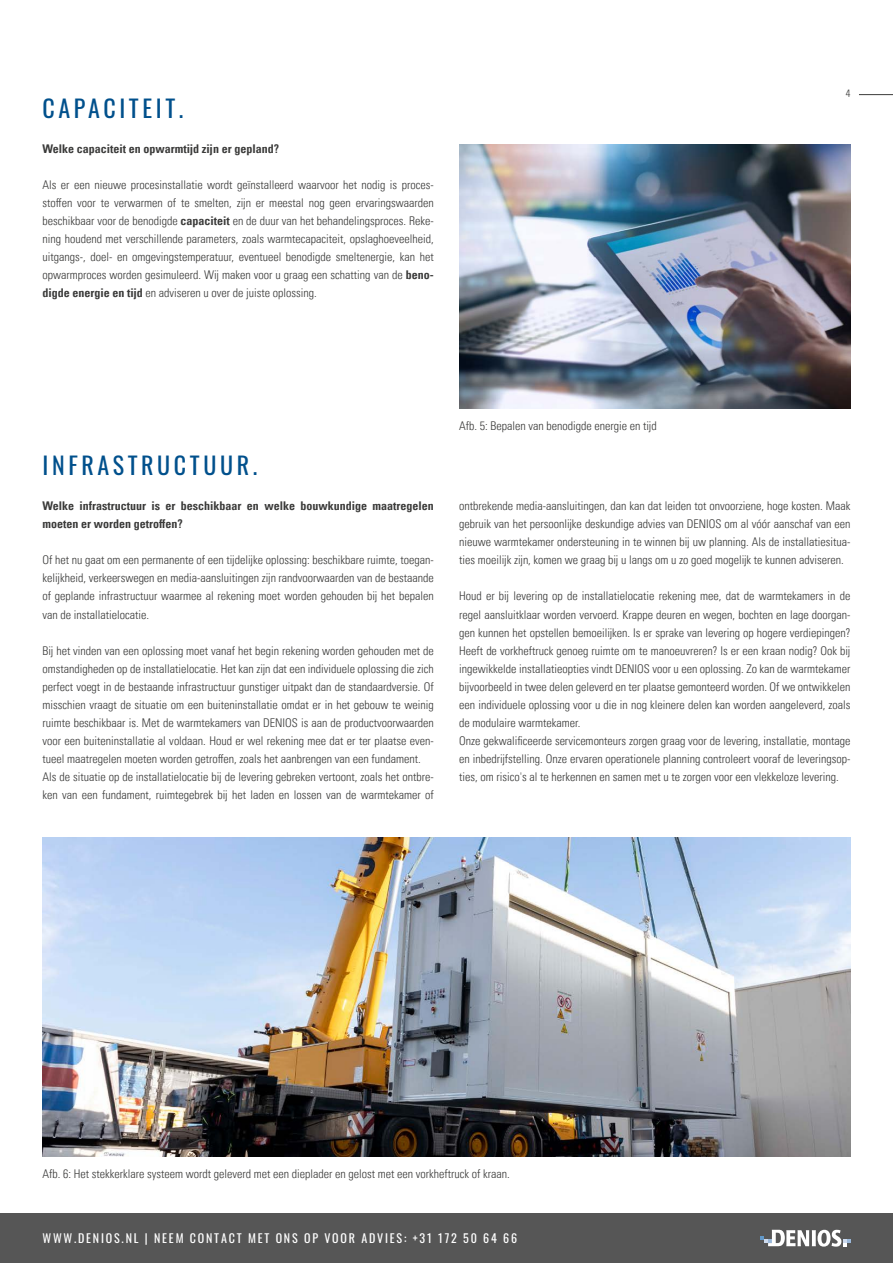
<style>
.page{position:relative;width:893px;height:1263px;background:#fff}
.page>*{position:absolute;margin:0;border:0;box-sizing:border-box;transform-origin:0 0}
.t1{font:24px "Oswald";letter-spacing:.15em;color:#00508c}
.t2{font:300 condensed 12px/18px "Univers LT Pro";color:#3b3b3a;text-align:justify}
.t3{font:700 condensed 12px/18px "Univers LT Pro";color:#3b3b3a}
.t4{font:12px "Oswald";letter-spacing:.15em;color:#fff}
.t5{font:300 condensed 10.5px "Univers LT Pro";color:#3b3b3a}
.s1{font-weight:700}
</style>
<div class="page">
<img style="left:43px;top:838px;width:807px;height:319px">
<img style="left:459px;top:145px;width:391px;height:263px">
<div style="left:0;top:1213px;width:893px;height:50px;background:#565656"></div>
<svg style="left:760px;top:1230px;width:90px;height:16px"></svg>
<hr style="left:859px;top:94px;width:34px;height:1px;background:#3b3b3a">
<h1 class="t1" style="left:43px;top:87px;width:142px">CAPACITEIT.</h1>
<p class="t3" style="left:43px;top:140px;width:238px">Welke capaciteit en opwarmtijd zijn er gepland?</p>
<p class="t2" style="left:43px;top:175px;width:393px">Als er een nieuwe procesinstallatie wordt geïnstalleerd waarvoor het nodig is proces&shy;stoffen voor te verwarmen of te smelten, zijn er meestal nog geen ervaringswaarden beschikbaar voor de benodigde <span class="s1">capaciteit</span> en de duur van het behandelingsproces. Reke&shy;ning houdend met verschillende parameters, zoals warmtecapaciteit, opslaghoeveelheid, uitgangs-, doel- en omgevingstemperatuur, eventueel benodigde smeltenergie, kan het opwarmproces worden gesimuleerd. Wij maken voor u graag een schatting van de <span class="s1">beno&shy;digde energie en tijd</span> en adviseren u over de juiste oplossing.</p>
<p class="t5" style="left:846px;top:87px;width:6px">4</p>
<h1 class="t1" style="left:43px;top:444px;width:216px">INFRASTRUCTUUR.</h1>
<p class="t3" style="left:43px;top:497px;width:393px">Welke infrastructuur is er beschikbaar en welke bouwkundige maatregelen moeten er worden getroffen?</p>
<p class="t2" style="left:43px;top:551px;width:393px">Of het nu gaat om een permanente of een tijdelijke oplossing: beschikbare ruimte, toegan&shy;kelijkheid, verkeerswegen en media-aansluitingen zijn randvoorwaarden van de bestaande of geplande infrastructuur waarmee al rekening moet worden gehouden bij het bepalen van de installatielocatie.</p>
<p class="t2" style="left:43px;top:641px;width:393px;text-align:left">Bij het vinden van een oplossing moet vanaf het begin rekening worden gehouden met de omstandigheden op de installatielocatie. Het kan zijn dat een individuele oplossing die zich perfect voegt in de bestaande infrastructuur gunstiger uitpakt dan de standaardversie. Of misschien vraagt de situatie om een buiteninstallatie omdat er in het gebouw te weinig ruimte beschikbaar is. Met de warmtekamers van DENIOS is aan de productvoorwaarden voor een buiteninstallatie al voldaan. Houd er wel rekening mee dat er ter plaatse even&shy;tueel maatregelen moeten worden getroffen, zoals het aanbrengen van een fundament.<br>Als de situatie op de installatielocatie bij de levering gebreken vertoont, zoals het ontbre&shy;ken van een fundament, ruimtegebrek bij het laden en lossen van de warmtekamer of</p>
<p class="t2" style="left:459px;top:416px;width:199px">Afb. 5: Bepalen van benodigde energie en tijd</p>
<p class="t2" style="left:459px;top:497px;width:393px">ontbrekende media-aansluitingen, dan kan dat leiden tot onvoorziene, hoge kosten. Maak gebruik van het persoonlijke deskundige advies van DENIOS om al vóór aanschaf van een nieuwe warmtekamer ondersteuning in te winnen bij uw planning. Als de installatiesitua&shy;ties moeilijk zijn, komen we graag bij u langs om u zo goed mogelijk te kunnen adviseren.</p>
<p class="t2" style="left:459px;top:587px;width:393px;text-align:left">Houd er bij levering op de installatielocatie rekening mee, dat de warmtekamers in de regel aansluitklaar worden vervoerd. Krappe deuren en wegen, bochten en lage doorgan&shy;gen kunnen het opstellen bemoeilijken. Is er sprake van levering op hogere verdiepingen?<br>Heeft de vorkheftruck genoeg ruimte om te manoeuvreren? Is er een kraan nodig? Ook bij ingewikkelde installatieopties vindt DENIOS voor u een oplossing. Zo kan de warmtekamer bijvoorbeeld in twee delen geleverd en ter plaatse gemonteerd worden. Of we ontwikkelen een individuele oplossing voor u die in nog kleinere delen kan worden aangeleverd, zoals de modulaire warmtekamer.<br>Onze gekwalificeerde servicemonteurs zorgen graag voor de levering, installatie, montage en inbedrijfstelling. Onze ervaren operationele planning controleert vooraf de leveringsop&shy;ties, om risico's al te herkennen en samen met u te zorgen voor een vlekkeloze levering.</p>
<p class="t2" style="left:43px;top:1164px;width:469px">Afb. 6: Het stekkerklare systeem wordt geleverd met een dieplader en gelost met een vorkheftruck of kraan.</p>
<p class="t4" style="left:43px;top:1227px;width:476px">WWW.DENIOS.NL | NEEM CONTACT MET ONS OP VOOR ADVIES: +31 172 50 64 66</p>
</div>
